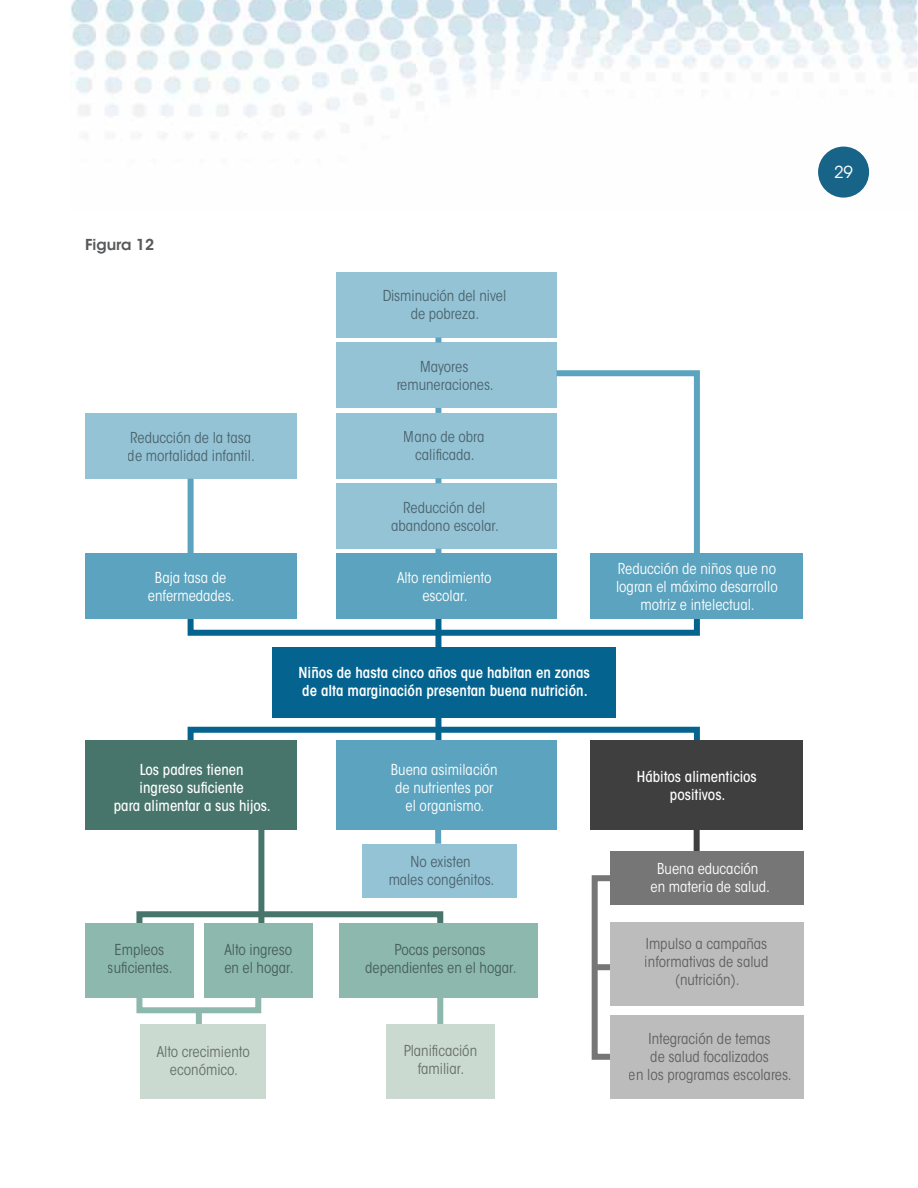
<style>
.page{position:relative;width:918px;height:1188px;background:#fff}
.page>*{position:absolute;margin:0;border:0;box-sizing:border-box;transform-origin:0 0}
.t1{font:16.5px "ITC Avant Garde Std";color:#fff}
.t2{font:condensed 15px/18px "ITC Avant Garde Std";color:#3f3f40;text-align:center}
.t3{font:condensed 15px/18px "ITC Avant Garde Std";color:#fff;text-align:center}
.t4{font:500 condensed 15px/18px "ITC Avant Garde Std";color:#fff;text-align:center}
.t5{font:600 condensed 15px/18px "ITC Avant Garde Std";color:#fff}
.t6{font:600 15px "ITC Avant Garde Std";color:#58595b}
</style>
<div class="page">
<img style="left:70px;top:0;width:848px;height:195px">
<div style="left:818px;top:147px;width:51px;height:51px;background:#176488;border-radius:50%"></div>
<div style="left:435px;top:593px;width:6px;height:80px;background:#04638f"></div>
<div style="left:435px;top:684px;width:6px;height:80px;background:#04638f"></div>
<div style="left:188px;top:600px;width:512px;height:36px;border:6px solid #04638f"></div>
<div style="left:188px;top:727px;width:512px;height:36px;border:6px solid #04638f"></div>
<div style="left:196px;top:1010px;width:6px;height:35px;background:#8cb8ad"></div>
<div style="left:437px;top:987px;width:6px;height:58px;background:#8cb8ad"></div>
<svg style="left:136px;top:908px;width:308px;height:108px"></svg>
<div style="left:258px;top:793px;width:6px;height:139px;background:#47756b"></div>
<svg style="left:591px;top:875px;width:94px;height:185px"></svg>
<div style="left:595px;top:964px;width:89px;height:6px;background:#767676"></div>
<div style="left:694px;top:796px;width:6px;height:68px;background:#3f3f40"></div>
<svg style="left:551px;top:370px;width:152px;height:184px"></svg>
<div style="left:188px;top:479px;width:6px;height:104px;background:#5ba3bf"></div>
<svg style="left:435px;top:338px;width:6px;height:5px"></svg>
<svg style="left:435px;top:408px;width:6px;height:5px"></svg>
<svg style="left:435px;top:478px;width:6px;height:5px"></svg>
<svg style="left:435px;top:549px;width:6px;height:5px"></svg>
<div style="left:435px;top:797px;width:6px;height:47px;background:#5ba3bf"></div>
<div style="left:610px;top:1015px;width:193px;height:83px;background:#bcbcbc"></div>
<div style="left:610px;top:922px;width:193px;height:83px;background:#bcbcbc"></div>
<div style="left:610px;top:851px;width:193px;height:54px;background:#767676"></div>
<div style="left:336px;top:741px;width:221px;height:89px;background:#5ba3bf"></div>
<div style="left:363px;top:844px;width:154px;height:54px;background:#94c3d5"></div>
<div style="left:85px;top:741px;width:212px;height:89px;background:#47756b"></div>
<div style="left:590px;top:741px;width:213px;height:89px;background:#3f3f40"></div>
<div style="left:85px;top:554px;width:212px;height:65px;background:#5ba3bf"></div>
<div style="left:85px;top:413px;width:212px;height:66px;background:#94c3d5"></div>
<div style="left:590px;top:554px;width:213px;height:65px;background:#5ba3bf"></div>
<div style="left:336px;top:554px;width:221px;height:65px;background:#5ba3bf"></div>
<div style="left:336px;top:483px;width:221px;height:66px;background:#94c3d5"></div>
<div style="left:336px;top:413px;width:221px;height:65px;background:#94c3d5"></div>
<div style="left:336px;top:343px;width:221px;height:65px;background:#94c3d5"></div>
<div style="left:336px;top:272px;width:221px;height:66px;background:#94c3d5"></div>
<div style="left:273px;top:647px;width:343px;height:71px;background:#04638f"></div>
<div style="left:339px;top:923px;width:198px;height:75px;background:#8cb8ad"></div>
<div style="left:85px;top:923px;width:109px;height:75px;background:#8cb8ad"></div>
<div style="left:141px;top:1024px;width:125px;height:74px;background:#cadad1"></div>
<div style="left:204px;top:923px;width:109px;height:75px;background:#8cb8ad"></div>
<div style="left:386px;top:1024px;width:109px;height:74px;background:#cadad1"></div>
<p class="t6" style="left:85px;top:235px;width:71px">Figura 12</p>
<p class="t2" style="left:128px;top:429px;width:129px;text-align:left">Reducción de la tasa de mortalidad infantil.</p>
<p class="t3" style="left:148px;top:569px;width:88px">Baja tasa de enfermedades.</p>
<p class="t2" style="left:382px;top:287px;width:125px">Disminución del nivel de pobreza.</p>
<p class="t2" style="left:396px;top:357px;width:99px">Mayores remuneraciones.</p>
<p class="t2" style="left:404px;top:428px;width:82px">Mano de obra calificada.</p>
<p class="t2" style="left:391px;top:498px;width:110px">Reducción del abandono escolar.</p>
<p class="t3" style="left:397px;top:569px;width:96px">Alto rendimiento escolar.</p>
<p class="t5" style="left:299px;top:663px;width:293px">Niños de hasta cinco años que habitan en zonas de alta marginación presentan buena nutrición.</p>
<p class="t3" style="left:616px;top:560px;width:163px">Reducción de niños que no logran el máximo desarrollo motriz e intelectual.</p>
<p class="t3" style="left:391px;top:760px;width:109px">Buena asimilación de nutrientes por el organismo.</p>
<p class="t4" style="left:114px;top:760px;width:158px">Los padres tienen<br>ingreso suficiente<br>para alimentar a sus hijos.</p>
<p class="t4" style="left:637px;top:768px;width:121px">Hábitos alimenticios positivos.</p>
<p class="t2" style="left:388px;top:852px;width:108px">No existen<br>males congénitos.</p>
<p class="t3" style="left:651px;top:859px;width:121px">Buena educación en materia de salud.</p>
<p class="t2" style="left:108px;top:940px;width:66px">Empleos suficientes.</p>
<p class="t2" style="left:224px;top:940px;width:71px;text-align:left">Alto ingreso en el hogar.</p>
<p class="t2" style="left:365px;top:940px;width:153px">Pocas personas dependientes en el hogar.</p>
<p class="t2" style="left:645px;top:935px;width:125px">Impulso a campañas informativas de salud (nutrición).</p>
<p class="t2" style="left:157px;top:1043px;width:95px">Alto crecimiento económico.</p>
<p class="t2" style="left:403px;top:1042px;width:75px">Planificación familiar.</p>
<p class="t2" style="left:629px;top:1029px;width:164px">Integración de temas<br>de salud focalizados<br>en los programas escolares.</p>
<p class="t1" style="left:834px;top:162px;width:21px">29</p>
</div>
